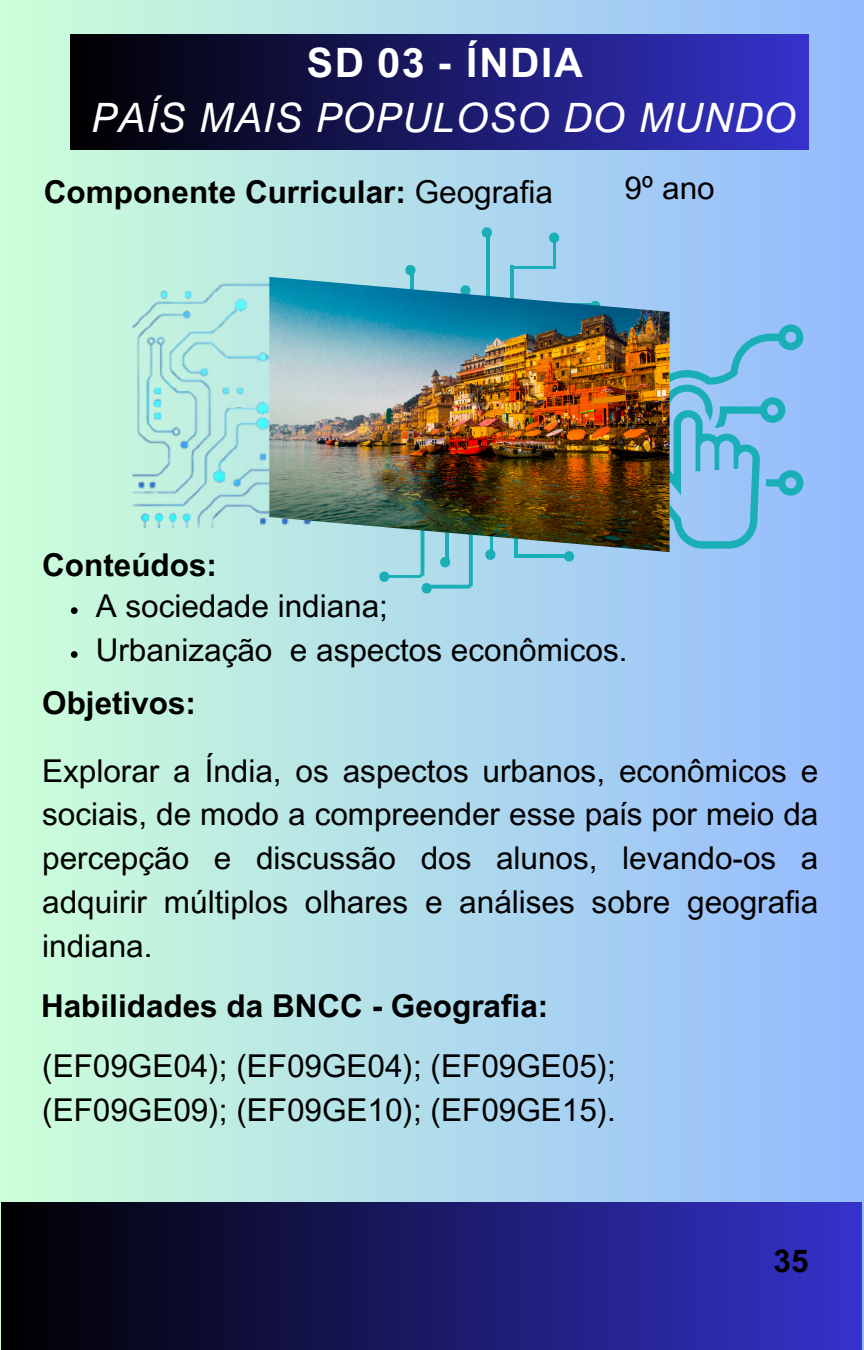
<style>
.page{position:relative;width:864px;height:1350px;background:#fff}
.page>*{position:absolute;margin:0;border:0;box-sizing:border-box;transform-origin:0 0}
.t1{font:italic 40.5px/55.8px "Arial Nova";letter-spacing:.04em;color:#fff;text-align:center}
.t2{font:31.5px/43.9px "Arial MT Pro";color:#000}
.t3{font:700 31.5px "Arial MT Pro";color:#000}
.s1{font-weight:700;font-style:normal}
.s2{font-weight:400}
</style>
<div class="page">
<div style="left:0;top:0;width:864px;height:1350px;background:linear-gradient(to right,#cdffd7,#94b9ff)"></div>
<div style="left:2px;top:1203px;width:860px;height:147px;background:linear-gradient(to right,#000,#3533cb)"></div>
<div style="left:70px;top:34px;width:739px;height:115px;background:linear-gradient(to right,#000,#3533cc)"></div>
<hr style="left:511px;top:266px;width:3px;height:93px;background:#1aafb6">
<hr style="left:511px;top:266px;width:45px;height:2px;background:#1aafb6">
<hr style="left:553px;top:238px;width:3px;height:30px;background:#1aafb6">
<svg style="left:547px;top:232px;width:14px;height:11px"></svg>
<hr style="left:486px;top:234px;width:4px;height:125px;background:#1aafb6">
<hr style="left:410px;top:268px;width:4px;height:53px;background:#1aafb6">
<svg style="left:404px;top:265px;width:13px;height:10px"></svg>
<svg style="left:480px;top:227px;width:14px;height:11px"></svg>
<svg style="left:299px;top:325px;width:504px;height:269px;background:#8ec6ec"></svg>
<img style="left:133px;top:278px;width:136px;height:250px">
<img style="left:269px;top:277px;width:401px;height:275px">
<svg style="left:71px;top:607px;width:7px;height:7px"></svg>
<svg style="left:71px;top:651px;width:7px;height:7px"></svg>
<p class="t1" style="left:93px;top:34px;width:706px"><span class="s1">SD 03 - ÍNDIA<br></span>PAÍS MAIS POPULOSO DO MUNDO</p>
<p class="t3" style="left:44px;top:180px;width:511px">Componente Curricular: <span class="s2">Geografia</span></p>
<p class="t2" style="left:624px;top:170px;width:92px">9º ano</p>
<p class="t3" style="left:42px;top:553px;width:176px">Conteúdos:</p>
<p class="t2" style="left:96px;top:588px;width:294px">A sociedade indiana;</p>
<h3 class="t2" style="left:96px;top:632px;width:533px">Urbanização e aspectos econômicos.</h3>
<h3 class="t3" style="left:42px;top:691px;width:155px">Objetivos:</h3>
<p class="t2" style="left:42px;top:752px;width:778px;text-align:justify">Explorar a Índia, os aspectos urbanos, econômicos e sociais, de modo a compreender esse país por meio da percepção e discussão dos alunos, levando-os a adquirir múltiplos olhares e análises sobre geografia indiana.</p>
<p class="t3" style="left:41px;top:994px;width:509px">Habilidades da BNCC - Geografia:</p>
<p class="t2" style="left:42px;top:1048px;width:575px">(EF09GE04); (EF09GE04); (EF09GE05); (EF09GE09); (EF09GE10); (EF09GE15).</p>
<h3 class="t3" style="left:774px;top:1249px;width:37px">35</h3>
</div>
